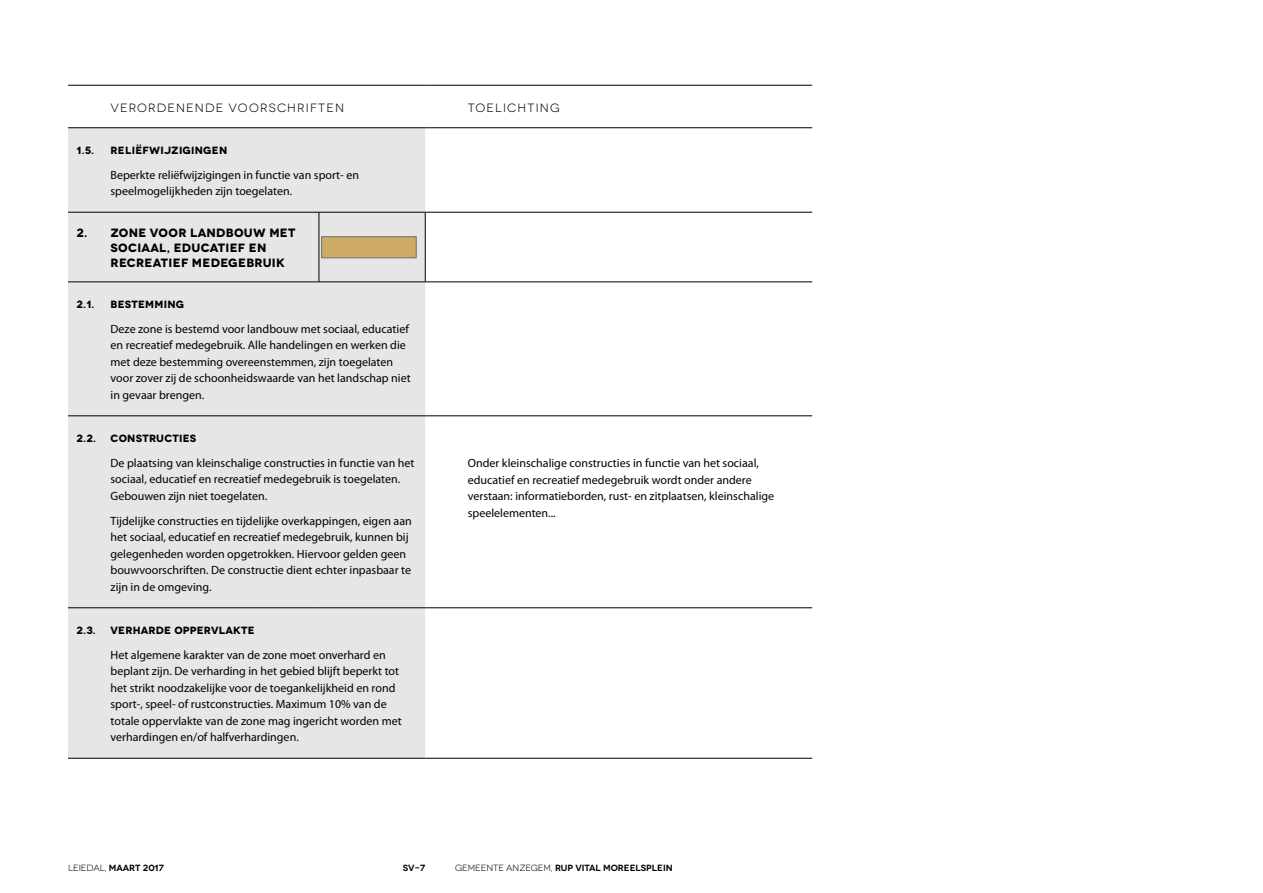
<style>
.page{position:relative;width:1263px;height:893px;background:#fff}
.page>*{position:absolute;margin:0;border:0;box-sizing:border-box;transform-origin:0 0}
.t1{font:16.35px "Verdana";letter-spacing:.01em;color:#000}
.t2{font:italic 700 16.35px "Verdana";color:#000}
.t3{font:12px/16.5px "Myriad Pro";color:#010000}
.t4{font:700 12px/15px "Novecentowide";letter-spacing:.025em;color:#000}
.t5{font:12px "Novecentowide";letter-spacing:.1em;color:#000}
.t6{font:700 10.5px "Novecentowide";letter-spacing:.025em;color:#000}
.t7{font:600 9px "Novecentowide";letter-spacing:-.005em;color:#000}
.s1{font-weight:400}
</style>
<div class="page">
<div style="left:68px;top:128px;width:357px;height:630px;background:#e6e6e6"></div>
<hr style="left:68px;top:85px;width:251px;height:1px;background:#000">
<hr style="left:319px;top:85px;width:106px;height:1px;background:#000">
<hr style="left:425px;top:85px;width:387px;height:1px;background:#000">
<hr style="left:68px;top:127px;width:251px;height:1px;background:#000">
<hr style="left:319px;top:127px;width:106px;height:1px;background:#000">
<hr style="left:425px;top:127px;width:387px;height:1px;background:#000">
<hr style="left:319px;top:212px;width:106px;height:1px;background:#000">
<hr style="left:319px;top:212px;width:1px;height:70px;background:#000">
<hr style="left:425px;top:212px;width:1px;height:70px;background:#000">
<hr style="left:68px;top:212px;width:251px;height:1px;background:#000">
<hr style="left:68px;top:416px;width:251px;height:1px;background:#000">
<hr style="left:319px;top:416px;width:106px;height:1px;background:#000">
<hr style="left:68px;top:758px;width:251px;height:1px;background:#000">
<hr style="left:319px;top:758px;width:106px;height:1px;background:#000">
<hr style="left:425px;top:212px;width:387px;height:1px;background:#000">
<hr style="left:425px;top:416px;width:387px;height:1px;background:#000">
<hr style="left:425px;top:758px;width:387px;height:1px;background:#000">
<hr style="left:68px;top:282px;width:251px;height:1px;background:#000">
<hr style="left:319px;top:282px;width:106px;height:1px;background:#000">
<hr style="left:425px;top:282px;width:387px;height:1px;background:#000">
<hr style="left:68px;top:607px;width:251px;height:1px;background:#000">
<hr style="left:319px;top:607px;width:106px;height:1px;background:#000">
<hr style="left:425px;top:607px;width:387px;height:1px;background:#000">
<div style="left:321px;top:236px;width:96px;height:22px;background:#cdaa66;border:1px solid #6e6e6e"></div>
<p class="t5" style="left:111px;top:100px;width:235px">VERORDENENDE VOORSCHRIFTEN</p>
<p class="t5" style="left:468px;top:100px;width:93px">TOELICHTING</p>
<h1 class="t1" style="left:440px;top:99px;width:92px">plangebied</h1>
<p class="t6" style="left:77px;top:143px;width:19px">1.5.</p>
<p class="t6" style="left:111px;top:143px;width:118px">RELIËFWIJZIGINGEN</p>
<p class="t3" style="left:111px;top:166px;width:250px">Beperkte reliëfwijzigingen in functie van sport- en speelmogelijkheden zijn toegelaten.</p>
<p class="t4" style="left:111px;top:226px;width:186px;text-indent:-34px">2. ZONE VOOR LANDBOUW MET<br>SOCIAAL, EDUCATIEF EN<br>RECREATIEF MEDEGEBRUIK</p>
<p class="t6" style="left:77px;top:298px;width:19px">2.1.</p>
<p class="t6" style="left:111px;top:298px;width:75px">BESTEMMING</p>
<p class="t3" style="left:111px;top:320px;width:302px">Deze zone is bestemd voor landbouw met sociaal, educatief en recreatief medegebruik. Alle handelingen en werken die met deze bestemming overeenstemmen, zijn toegelaten voor zover zij de schoonheidswaarde van het landschap niet in gevaar brengen.</p>
<p class="t6" style="left:77px;top:431px;width:21px">2.2.</p>
<p class="t6" style="left:111px;top:431px;width:87px">CONSTRUCTIES</p>
<p class="t3" style="left:111px;top:454px;width:305px">De plaatsing van kleinschalige constructies in functie van het sociaal, educatief en recreatief medegebruik is toegelaten.<br>Gebouwen zijn niet toegelaten.</p>
<p class="t3" style="left:111px;top:512px;width:303px">Tijdelijke constructies en tijdelijke overkappingen, eigen aan het sociaal, educatief en recreatief medegebruik, kunnen bij gelegenheden worden opgetrokken. Hiervoor gelden geen bouwvoorschriften. De constructie dient echter inpasbaar te zijn in de omgeving.</p>
<h1 class="t2" style="left:296px;top:372px;width:13px">3</h1>
<p class="t6" style="left:77px;top:623px;width:21px">2.3.</p>
<p class="t6" style="left:111px;top:623px;width:146px">VERHARDE OPPERVLAKTE</p>
<p class="t3" style="left:111px;top:646px;width:293px">Het algemene karakter van de zone moet onverhard en beplant zijn. De verharding in het gebied blijft beperkt tot het strikt noodzakelijke voor de toegankelijkheid en rond sport-, speel- of rustconstructies. Maximum 10% van de totale oppervlakte van de zone mag ingericht worden met verhardingen en/of halfverhardingen.</p>
<p class="t3" style="left:468px;top:455px;width:308px">Onder kleinschalige constructies in functie van het sociaal, educatief en recreatief medegebruik wordt onder andere verstaan: informatieborden, rust- en zitplaatsen, kleinschalige speelelementen...</p>
<p class="t7" style="left:68px;top:863px;width:97px"><span class="s1">LEIEDAL,</span> MAART 2017</p>
<p class="t7" style="left:403px;top:863px;width:24px">SV-7</p>
<p class="t7" style="left:455px;top:863px;width:219px"><span class="s1">GEMEENTE ANZEGEM,</span> RUP VITAL MOREELSPLEIN</p>
</div>
